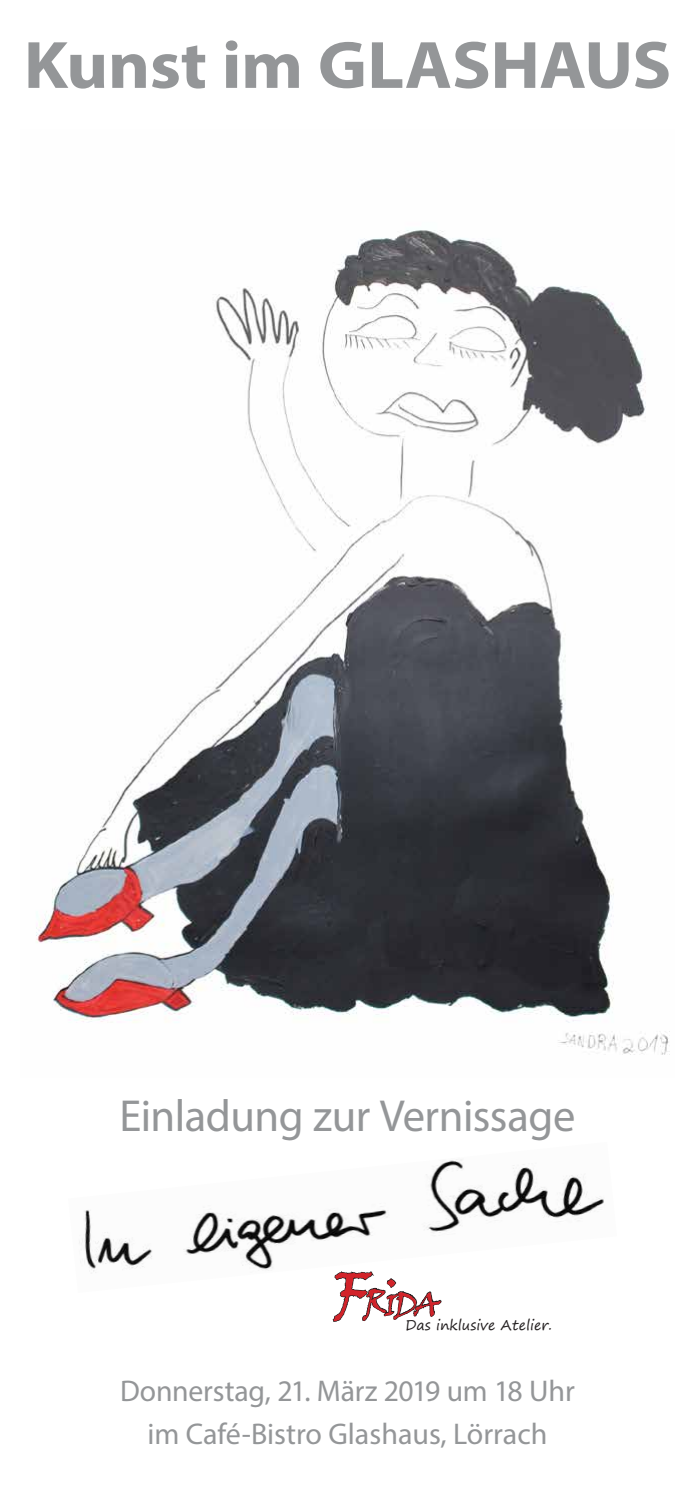
<style>
.page{position:relative;width:695px;height:1489px;background:#fff}
.page>*{position:absolute;margin:0;border:0;box-sizing:border-box;transform-origin:0 0}
.t1{font:700 67.5px "Myriad Pro";letter-spacing:-.005em;color:#949698;scale:1.07 1}
.t2{font:45.75px "Viner Hand ITC";color:#d2232a}
.t3{font:45px "Myriad Pro";letter-spacing:-.01em;color:#949698}
.t4{font:30.5px "Viner Hand ITC";color:#d2232a}
.t5{font:30px/42.5px "Myriad Pro";color:#949698;text-align:center}
.t6{font:14px "Segoe Print";color:#231f20}
.s1{font-size:63.5px}
.s2{font-size:35px}
</style>
<div class="page">
<img style="left:79px;top:1159px;width:525px;height:115px">
<svg style="left:332px;top:1269px;width:110px;height:53px"></svg>
<img style="left:36px;top:230px;width:634px;height:825px">
<h1 class="t1" style="left:24px;top:21px;width:606px">Kunst im GLASHAUS</h1>
<h3 class="t3" style="left:120px;top:1087px;width:457px">Einladung zur Vernissage</h3>
<p class="t4" style="left:332px;top:1286px;width:109px"><span class="s1">F</span><span class="s2">R</span>IDA</p>
<p class="t6" style="left:405px;top:1312px;width:148px">Das inklusive Atelier.</p>
<h2 class="t2" style="left:386px;top:1242px;width:15px">.</h2>
<p class="t5" style="left:120px;top:1369px;width:456px">Donnerstag, 21. März 2019 um 18 Uhr im Café-Bistro Glashaus, Lörrach</p>
</div>
